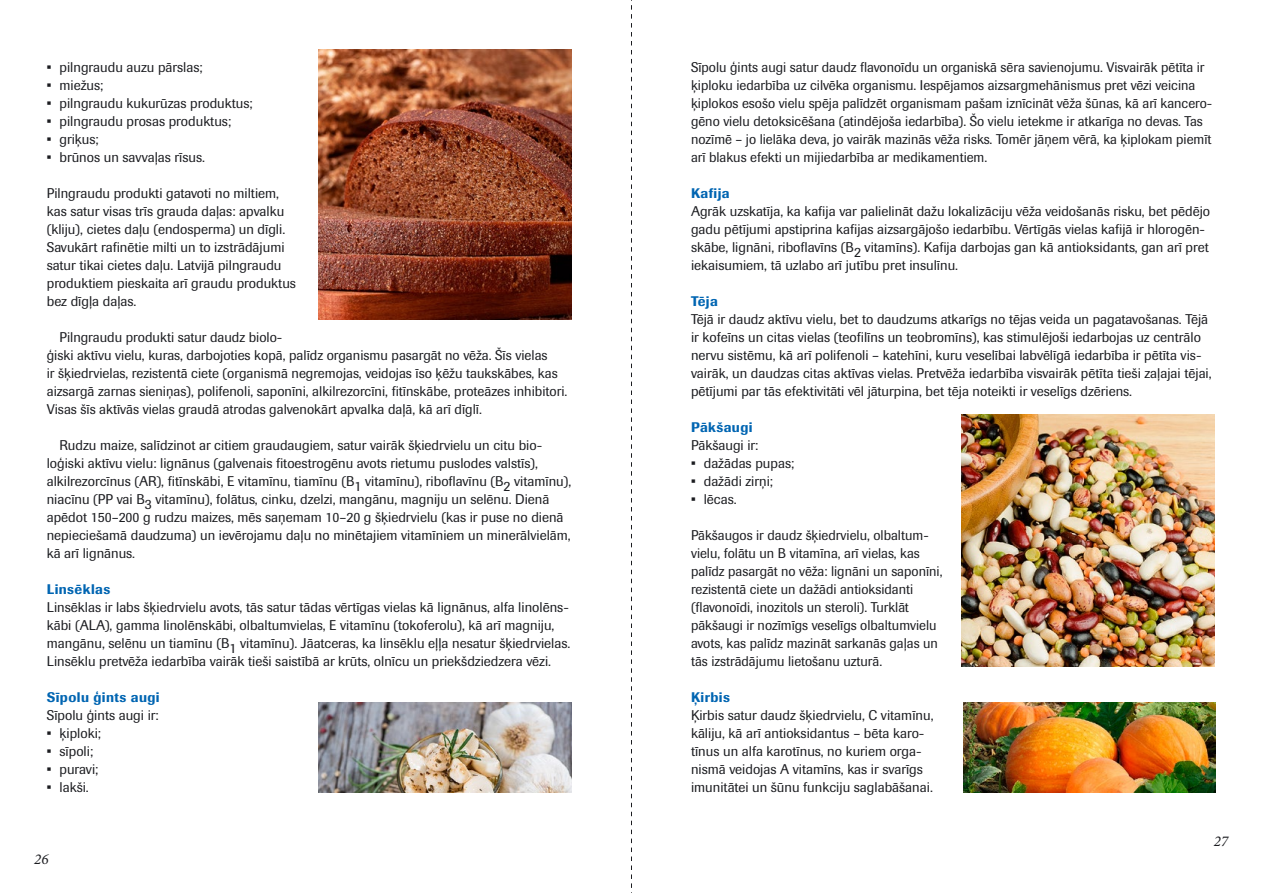
<style>
.page{position:relative;width:1263px;height:893px;background:#fff}
.page>*{position:absolute;margin:0;border:0;box-sizing:border-box;transform-origin:0 0}
.t1{font:italic 15px "Minion Pro";color:#1b1c20}
.t2{font:13.95px/18px "Imago";color:#1b1c20}
.t3{font:500 13.8px "Imago";letter-spacing:.03em;color:#0065b2}
.s1{font-weight:500}
</style>
<div class="page">
<img style="left:319px;top:50px;width:253px;height:270px">
<img style="left:319px;top:702px;width:253px;height:90px">
<img style="left:962px;top:414px;width:253px;height:253px">
<img style="left:963px;top:702px;width:253px;height:90px">
<svg style="left:631px;top:0;width:1px;height:893px"></svg>
<p class="t2" style="left:47px;top:58px;width:157px"><span class="s1">•</span> pilngraudu auzu pārslas;</p>
<p class="t2" style="left:47px;top:76px;width:58px"><span class="s1">•</span> miežus;</p>
<p class="t2" style="left:47px;top:94px;width:207px"><span class="s1">•</span> pilngraudu kukurūzas produktus;</p>
<p class="t2" style="left:47px;top:112px;width:186px"><span class="s1">•</span> pilngraudu prosas produktus;</p>
<p class="t2" style="left:47px;top:130px;width:53px"><span class="s1">•</span> griķus;</p>
<p class="t2" style="left:47px;top:148px;width:160px"><span class="s1">•</span> brūnos un savvaļas rīsus.</p>
<p class="t2" style="left:47px;top:184px;width:251px">Pilngraudu produkti gatavoti no miltiem, kas satur visas trīs grauda daļas: apvalku (kliju), cietes daļu (endosperma) un dīgli.<br>Savukārt rafinētie milti un to izstrādājumi satur tikai cietes daļu. Latvijā pilngraudu produktiem pieskaita arī graudu produktus bez dīgļa daļas.</p>
<p class="t2" style="left:47px;top:328px;width:522px;text-indent:13px">Pilngraudu produkti satur daudz biolo-<br>ģiski aktīvu vielu, kuras, darbojoties kopā, palīdz organismu pasargāt no vēža. Šīs vielas<br>ir šķiedrvielas, rezistentā ciete (organismā negremojas, veidojas īso ķēžu taukskābes, kas aizsargā zarnas sieniņas), polifenoli, saponīni, alkilrezorcīni, fitīnskābe, proteāzes inhibitori.<br>Visas šīs aktīvās vielas graudā atrodas galvenokārt apvalka daļā, kā arī dīglī.</p>
<p class="t2" style="left:47px;top:436px;width:526px;text-indent:13px">Rudzu maize, salīdzinot ar citiem graudaugiem, satur vairāk šķiedrvielu un citu bio&shy;loģiski aktīvu vielu: lignānus (galvenais fitoestrogēnu avots rietumu puslodes valstīs), alkilrezorcīnus (AR), fitīnskābi, E vitamīnu, tiamīnu (B1 vitamīnu), riboflavīnu (B2 vitamīnu), niacīnu (PP vai B3 vitamīnu), folātus, cinku, dzelzi, mangānu, magniju un selēnu. Dienā apēdot 150–200 g rudzu maizes, mēs saņemam 10–20 g šķiedrvielu (kas ir puse no dienā nepieciešamā daudzuma) un ievērojamu daļu no minētajiem vitamīniem un minerālvielām, kā arī lignānus.</p>
<p class="t3" style="left:47px;top:580px;width:65px">Linsēklas</p>
<p class="t2" style="left:47px;top:598px;width:525px">Linsēklas ir labs šķiedrvielu avots, tās satur tādas vērtīgas vielas kā lignānus, alfa linolēns&shy;kābi (ALA), gamma linolēnskābi, olbaltumvielas, E vitamīnu (tokoferolu), kā arī magniju, mangānu, selēnu un tiamīnu (B1 vitamīnu). Jāatceras, ka linsēklu eļļa nesatur šķiedrvielas.<br>Linsēklu pretvēža iedarbība vairāk tieši saistībā ar krūts, olnīcu un priekšdziedzera vēzi.</p>
<p class="t3" style="left:47px;top:688px;width:114px">Sīpolu ģints augi</p>
<p class="t2" style="left:47px;top:706px;width:113px">Sīpolu ģints augi ir:</p>
<p class="t2" style="left:47px;top:724px;width:56px"><span class="s1">•</span> ķiploki;</p>
<p class="t2" style="left:47px;top:742px;width:48px"><span class="s1">•</span> sīpoli;</p>
<p class="t2" style="left:47px;top:760px;width:53px"><span class="s1">•</span> puravi;</p>
<p class="t2" style="left:47px;top:778px;width:44px"><span class="s1">•</span> lakši.</p>
<p class="t1" style="left:34px;top:849px;width:16px">26</p>
<p class="t2" style="left:691px;top:58px;width:523px">Sīpolu ģints augi satur daudz flavonoīdu un organiskā sēra savienojumu. Visvairāk pētīta ir ķiploku iedarbība uz cilvēka organismu. Iespējamos aizsargmehānismus pret vēzi veicina ķiplokos esošo vielu spēja palīdzēt organismam pašam iznīcināt vēža šūnas, kā arī kancero&shy;gēno vielu detoksicēšana (atindējoša iedarbība). Šo vielu ietekme ir atkarīga no devas. Tas nozīmē – jo lielāka deva, jo vairāk mazinās vēža risks. Tomēr jāņem vērā, ka ķiplokam piemīt arī blakus efekti un mijiedarbība ar medikamentiem.</p>
<p class="t3" style="left:691px;top:184px;width:40px">Kafija</p>
<p class="t2" style="left:691px;top:202px;width:521px">Agrāk uzskatīja, ka kafija var palielināt dažu lokalizāciju vēža veidošanās risku, bet pēdējo gadu pētījumi apstiprina kafijas aizsargājošo iedarbību. Vērtīgās vielas kafijā ir hlorogēn&shy;skābe, lignāni, riboflavīns (B2 vitamīns). Kafija darbojas gan kā antioksidants, gan arī pret iekaisumiem, tā uzlabo arī jutību pret insulīnu.</p>
<p class="t3" style="left:691px;top:292px;width:28px">Tēja</p>
<p class="t2" style="left:691px;top:310px;width:522px">Tējā ir daudz aktīvu vielu, bet to daudzums atkarīgs no tējas veida un pagatavošanas. Tējā ir kofeīns un citas vielas (teofilīns un teobromīns), kas stimulējoši iedarbojas uz centrālo nervu sistēmu, kā arī polifenoli – katehīni, kuru veselībai labvēlīgā iedarbība ir pētīta vis&shy;vairāk, un daudzas citas aktīvas vielas. Pretvēža iedarbība visvairāk pētīta tieši zaļajai tējai, pētījumi par tās efektivitāti vēl jāturpina, bet tēja noteikti ir veselīgs dzēriens.</p>
<p class="t3" style="left:691px;top:418px;width:63px">Pākšaugi</p>
<p class="t2" style="left:691px;top:436px;width:69px">Pākšaugi ir:</p>
<p class="t2" style="left:691px;top:454px;width:105px"><span class="s1">•</span> dažādas pupas;</p>
<p class="t2" style="left:691px;top:472px;width:84px"><span class="s1">•</span> dažādi zirņi;</p>
<p class="t2" style="left:691px;top:490px;width:47px"><span class="s1">•</span> lēcas.</p>
<p class="t2" style="left:691px;top:526px;width:253px">Pākšaugos ir daudz šķiedrvielu, olbaltum&shy;vielu, folātu un B vitamīna, arī vielas, kas palīdz pasargāt no vēža: lignāni un saponīni, rezistentā ciete un dažādi antioksidanti (flavonoīdi, inozitols un steroli). Turklāt pākšaugi ir nozīmīgs veselīgs olbaltumvielu avots, kas palīdz mazināt sarkanās gaļas un tās izstrādājumu lietošanu uzturā.</p>
<p class="t3" style="left:691px;top:688px;width:40px">Ķirbis</p>
<p class="t2" style="left:691px;top:706px;width:244px">Ķirbis satur daudz šķiedrvielu, C vitamīnu, kāliju, kā arī antioksidantus – bēta karo&shy;tīnus un alfa karotīnus, no kuriem orga&shy;nismā veidojas A vitamīns, kas ir svarīgs imunitātei un šūnu funkciju saglabāšanai.</p>
<p class="t1" style="left:1214px;top:831px;width:16px">27</p>
</div>
